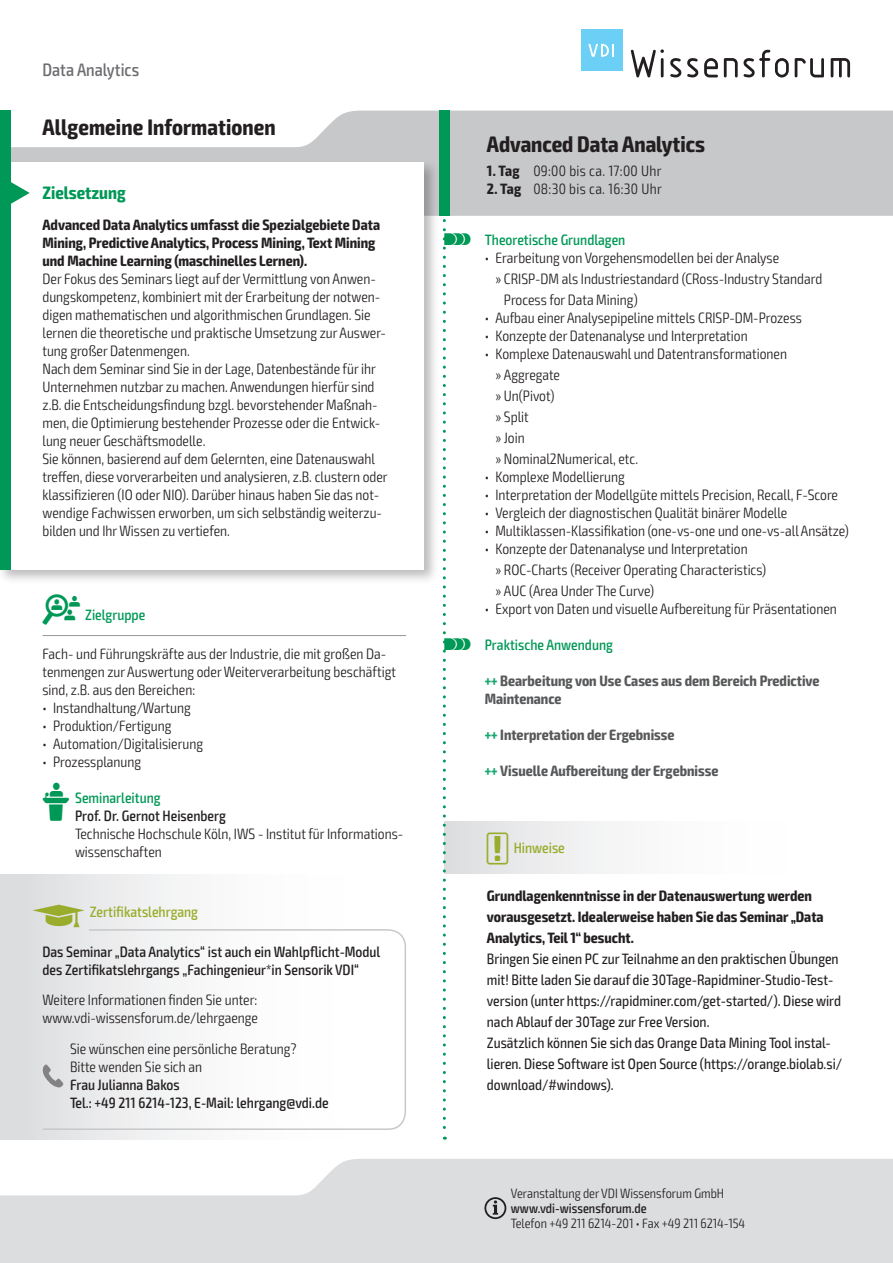
<style>
.page{position:relative;width:893px;height:1263px;background:#fff}
.page>*{position:absolute;margin:0;border:0;box-sizing:border-box;transform-origin:0 0}
.t1{font:700 condensed 22.5px "Exo 2";color:#231f20}
.t2{font:500 condensed 18px "Exo 2";color:#6c6d70}
.t3{font:700 condensed 18px "Exo 2";color:#009856}
.t4{font:300 condensed 15px/18px "Exo 2";color:#231f20}
.t5{font:condensed 15px/21px "Exo 2";color:#231f20}
.t6{font:700 condensed 15px/18px "Exo 2";color:#231f20}
.t7{font:500 condensed 15px/18px "Exo 2";color:#231f20}
.t8{font:700 condensed 15px/18px "Exo 2";color:#57585a}
.t9{font:500 condensed 15px "Exo 2";color:#009856}
.t10{font:300 condensed 15px "Exo 2";letter-spacing:.02em;color:#231f20}
.t11{font:500 condensed 15px "Exo 2";color:#9aac2c}
.t12{font:300 condensed 13.5px "Exo 2";color:#231f20}
.t13{font:500 condensed 13.5px "Exo 2";color:#231f20}
.s1{font-family:"VDI Iconset S4 A Regular";font-weight:400;font-stretch:normal}
.s2{font-family:"VDI Iconset S4 A Regular";font-weight:400;font-stretch:normal;color:#009856}
.s3{color:#009856}
.s4{font-weight:700}
.s5{color:#16a670}
</style>
<div class="page">
<svg style="left:0;top:1159px;width:893px;height:104px;fill:#dcdddf"></svg>
<svg style="left:11px;top:111px;width:882px;height:105px;fill:#c7c8ca"></svg>
<svg style="left:484px;top:1197px;width:22px;height:22px"></svg>
<svg style="left:631px;top:49px;width:33px;height:28px"></svg>
<svg style="left:670px;top:58px;width:11px;height:19px"></svg>
<svg style="left:687px;top:58px;width:11px;height:19px"></svg>
<svg style="left:704px;top:58px;width:14px;height:19px"></svg>
<svg style="left:724px;top:50px;width:65px;height:27px"></svg>
<svg style="left:795px;top:58px;width:29px;height:19px"></svg>
<svg style="left:831px;top:58px;width:19px;height:19px"></svg>
<div style="left:581px;top:30px;width:41px;height:41px;background:#6bcff6"></div>
<svg style="left:588px;top:44px;width:26px;height:13px"></svg>
<div style="left:439px;top:111px;width:11px;height:105px;background:#009856"></div>
<div style="left:0;top:111px;width:11px;height:57px;background:#009856"></div>
<div style="left:0;top:159px;width:439px;height:426px;background:#231f20;opacity:.3"></div>
<div style="left:0;top:162px;width:424px;height:407px;background:#fff"></div>
<div style="left:0;top:162px;width:11px;height:407px;background:#009856"></div>
<svg style="left:11px;top:182px;width:19px;height:22px"></svg>
<hr style="left:43px;top:635px;width:363px;height:1px;background:#939598">
<div style="left:444px;top:822px;width:406px;height:52px;background:linear-gradient(to right,#e2e3e5,#fff)"></div>
<div style="left:0;top:874px;width:406px;height:265px;background:linear-gradient(to right,#e0e1e3,#fff)"></div>
<svg style="left:42px;top:928px;width:364px;height:203px"></svg>
<div style="left:0;top:934px;width:394px;height:191px;background:linear-gradient(to right,#dfe0e2,#fff)"></div>
<svg style="left:43px;top:1064px;width:20px;height:24px"></svg>
<svg style="left:443px;top:219px;width:3px;height:921px"></svg>
<p class="t2" style="left:43px;top:59px;width:98px">Data Analytics</p>
<h1 class="t1" style="left:43px;top:113px;width:235px">Allgemeine Informationen</h1>
<p class="t3" style="left:42px;top:182px;width:85px">Zielsetzung</p>
<p class="t6" style="left:43px;top:216px;width:339px">Advanced Data Analytics umfasst die Spezialgebiete Data<br>Mining, Predictive Analytics, Process Mining, Text Mining und Machine Learning (maschinelles Lernen).</p>
<p class="t4" style="left:43px;top:270px;width:347px">Der Fokus des Seminars liegt auf der Vermittlung von Anwen&shy;dungskompetenz, kombiniert mit der Erarbeitung der notwen&shy;digen mathematischen und algorithmischen Grundlagen. Sie lernen die theoretische und praktische Umsetzung zur Auswer&shy;tung großer Datenmengen.<br>Nach dem Seminar sind Sie in der Lage, Datenbestände für ihr Unternehmen nutzbar zu machen. Anwendungen hierfür sind z.B. die Entscheidungsfindung bzgl. bevorstehender Maßnah&shy;men, die Optimierung bestehender Prozesse oder die Entwick&shy;lung neuer Geschäftsmodelle.<br>Sie können, basierend auf dem Gelernten, eine Datenauswahl treffen, diese vorverarbeiten und analysieren, z.B. clustern oder klassifizieren (IO oder NIO). Darüber hinaus haben Sie das not&shy;wendige Fachwissen erworben, um sich selbständig weiterzu&shy;bilden und Ihr Wissen zu vertiefen.</p>
<p class="t9" style="left:43px;top:606px;width:104px"><span class="s1">Z</span> Zielgruppe</p>
<p class="t4" style="left:43px;top:645px;width:355px">Fach- und Führungskräfte aus der Industrie, die mit großen Da&shy;tenmengen zur Auswertung oder Weiterverarbeitung beschäftigt sind, z.B. aus den Bereichen:</p>
<p class="t4" style="left:43px;top:699px;width:150px">• Instandhaltung/Wartung</p>
<p class="t4" style="left:43px;top:717px;width:130px">• Produktion/Fertigung</p>
<p class="t4" style="left:43px;top:735px;width:162px">• Automation/Digitalisierung</p>
<p class="t4" style="left:43px;top:753px;width:100px">• Prozessplanung</p>
<p class="t7" style="left:75px;top:789px;width:152px;text-indent:-33px"><span class="s2">L</span> <span class="s3">Seminarleitung<br></span>Prof. Dr. Gernot Heisenberg</p>
<p class="t4" style="left:75px;top:825px;width:330px">Technische Hochschule Köln, IWS - Institut für Informations&shy;wissenschaften</p>
<p class="t11" style="left:33px;top:903px;width:166px"><span class="s1">z</span> Zertifikatslehrgang</p>
<p class="t7" style="left:42px;top:942px;width:339px">Das Seminar „Data Analytics“ ist auch ein Wahlpflicht-Modul des Zertifikatslehrgangs „Fachingenieur*in Sensorik VDI“</p>
<p class="t4" style="left:42px;top:991px;width:217px">Weitere Informationen finden Sie unter: www.vdi-wissensforum.de/lehrgaenge</p>
<p class="t4" style="left:70px;top:1040px;width:228px">Sie wünschen eine persönliche Beratung?<br>Bitte wenden Sie sich an</p>
<p class="t7" style="left:70px;top:1076px;width:260px">Frau Julianna Bakos<br>Tel.: +49 211 6214-123, E-Mail: lehrgang@vdi.de</p>
<h1 class="t1" style="left:487px;top:131px;width:220px">Advanced Data Analytics</h1>
<p class="t10" style="left:487px;top:162px;width:176px"><span class="s4">1. Tag</span> 09:00 bis ca. 17:00 Uhr</p>
<p class="t10" style="left:487px;top:180px;width:176px"><span class="s4">2. Tag</span> 08:30 bis ca. 16:30 Uhr</p>
<p class="t9" style="left:444px;top:230px;width:183px"><span class="s1">s</span> Theoretische Grundlagen</p>
<p class="t4" style="left:485px;top:249px;width:296px">• Erarbeitung von Vorgehensmodellen bei der Analyse</p>
<p class="t4" style="left:495px;top:270px;width:328px">» CRISP-DM als Industriestandard (CRoss-Industry Standard</p>
<p class="t4" style="left:504px;top:291px;width:135px">Process for Data Mining)</p>
<p class="t4" style="left:485px;top:309px;width:319px">• Aufbau einer Analysepipeline mittels CRISP-DM-Prozess</p>
<p class="t4" style="left:485px;top:327px;width:264px">• Konzepte der Datenanalyse und Interpretation</p>
<p class="t4" style="left:495px;top:343px;width:293px;line-height:21px;text-indent:-11px">• Komplexe Datenauswahl und Datentransformationen » Aggregate<br>» Un(Pivot)<br>» Split<br>» Join<br>» Nominal2Numerical, etc.</p>
<p class="t4" style="left:485px;top:468px;width:142px">• Komplexe Modellierung</p>
<p class="t4" style="left:485px;top:486px;width:355px">• Interpretation der Modellgüte mittels Precision, Recall, F-Score</p>
<p class="t4" style="left:485px;top:504px;width:304px">• Vergleich der diagnostischen Qualität binärer Modelle</p>
<p class="t4" style="left:485px;top:522px;width:366px">• Multiklassen-Klassifikation (one-vs-one und one-vs-all Ansätze)</p>
<p class="t4" style="left:495px;top:538px;width:272px;line-height:21px;text-indent:-11px">• Konzepte der Datenanalyse und Interpretation<br>» ROC-Charts (Receiver Operating Characteristics) » AUC (Area Under The Curve)</p>
<p class="t4" style="left:485px;top:600px;width:354px">• Export von Daten und visuelle Aufbereitung für Präsentationen</p>
<p class="t9" style="left:444px;top:636px;width:170px"><span class="s1">s</span> Praktische Anwendung</p>
<p class="t8" style="left:485px;top:672px;width:336px"><span class="s5">+++</span> Bearbeitung von Use Cases aus dem Bereich Predictive<br>Maintenance</p>
<p class="t8" style="left:485px;top:726px;width:191px"><span class="s5">+++</span> Interpretation der Ergebnisse</p>
<p class="t8" style="left:485px;top:762px;width:235px"><span class="s5">+++</span> Visuelle Aufbereitung der Ergebnisse</p>
<p class="t11" style="left:487px;top:839px;width:79px"><span class="s1">!</span> Hinweise</p>
<p class="t6" style="left:487px;top:886px;width:338px;line-height:21px">Grundlagenkenntnisse in der Datenauswertung werden vorausgesetzt. Idealerweise haben Sie das Seminar „Data<br>Analytics, Teil 1“ besucht.</p>
<p class="t5" style="left:487px;top:949px;width:357px">Bringen Sie einen PC zur Teilnahme an den praktischen Übungen mit! Bitte laden Sie darauf die 30Tage-Rapidminer-Studio-Test&shy;version (unter https://rapidminer.com/get-started/). Diese wird nach Ablauf der 30Tage zur Free Version.<br>Zusätzlich können Sie sich das Orange Data Mining Tool instal&shy;lieren. Diese Software ist Open Source (https://orange.biolab.si/ download/#windows).</p>
<p class="t12" style="left:511px;top:1185px;width:215px">Veranstaltung der VDI Wissensforum GmbH</p>
<p class="t13" style="left:511px;top:1200px;width:137px">www.vdi-wissensforum.de</p>
<p class="t12" style="left:511px;top:1215px;width:236px">Telefon +49 211 6214-201 • Fax +49 211 6214-154</p>
</div>
